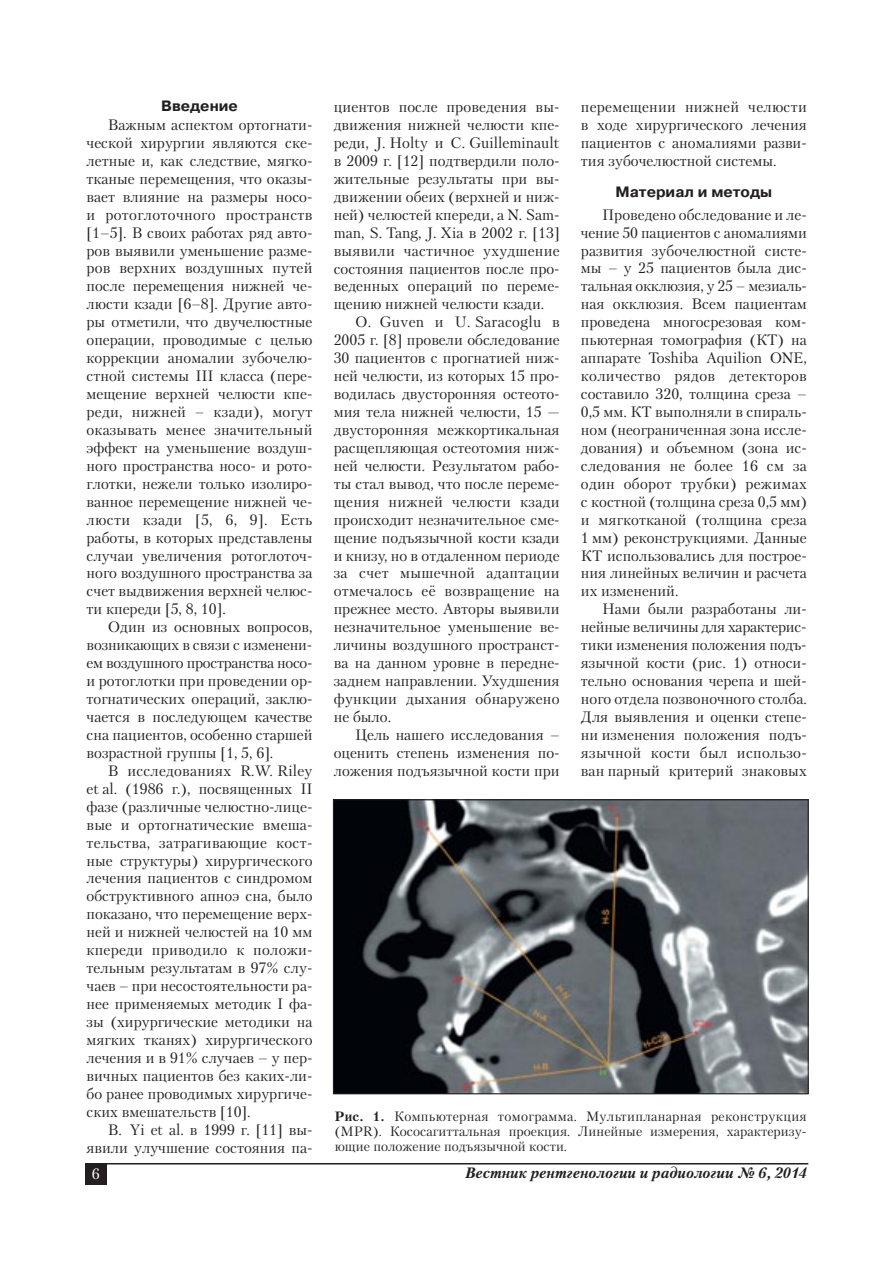
<style>
.page{position:relative;width:893px;height:1263px;background:#fff}
.page>*{position:absolute;margin:0;border:0;box-sizing:border-box;transform-origin:0 0}
.t1{font:15px/18px "Petersburg C";color:#231f20;text-align:justify}
.t2{font:italic 700 15px "Petersburg C";color:#231f20}
.t3{font:700 15px "Pragmatica C";color:#231f20}
.t4{font:15px "Petersburg C";color:#fff}
.t5{font:13.5px/15px "Petersburg C";color:#231f20;text-align:justify}
.s1{font-weight:700}
</style>
<div class="page">
<div style="left:85px;top:1164px;width:21px;height:21px;background:#231f20"></div>
<hr style="left:85px;top:1163px;width:723px;height:2px;background:#231f20">
<img style="left:335px;top:802px;width:471px;height:290px">
<div style="left:333px;top:800px;width:475px;height:294px;border:1px solid #231f20"></div>
<p class="t3" style="left:161px;top:100px;width:78px">Введение</p>
<p class="t1" style="left:87px;top:116px;width:227px;text-indent:21px">Важным аспектом ортогнати&shy;ческой хирургии являются ске&shy;летные и, как следствие, мягко&shy;тканые перемещения, что оказы&shy;вает влияние на размеры носо&shy;и ротоглоточного пространств [1–5]. В своих работах ряд авто&shy;ров выявили уменьшение разме&shy;ров верхних воздушных путей после перемещения нижней че&shy;люсти кзади [6–8]. Другие авто&shy;ры отметили, что двучелюстные операции, проводимые с целью коррекции аномалии зубочелю&shy;стной системы III класса (пере&shy;мещение верхней челюсти кпе&shy;реди, нижней – кзади), могут оказывать менее значительный эффект на уменьшение воздуш&shy;ного пространства носо- и рото&shy;глотки, нежели только изолиро&shy;ванное перемещение нижней че&shy;люсти кзади [5, 6, 9]. Есть работы, в которых представлены случаи увеличения ротоглоточ&shy;ного воздушного пространства за счет выдвижения верхней челюс&shy;ти кпереди [5, 8, 10].</p>
<p class="t1" style="left:87px;top:619px;width:227px;text-indent:21px">Один из основных вопросов, возникающих в связи с изменени&shy;ем воздушного пространства носо&shy;и ротоглотки при проведении ор&shy;тогнатических операций, заклю&shy;чается в последующем качестве сна пациентов, особенно старшей возрастной группы [1, 5, 6].</p>
<p class="t1" style="left:87px;top:762px;width:227px;text-indent:21px">В исследованиях R.W. Riley et al. (1986 г.), посвященных II фазе (различные челюстно-лице&shy;вые и ортогнатические вмеша&shy;тельства, затрагивающие кост&shy;ные структуры) хирургического лечения пациентов с синдромом обструктивного апноэ сна, было показано, что перемещение верх&shy;ней и нижней челюстей на 10 мм кпереди приводило к положи&shy;тельным результатам в 97% слу&shy;чаев – при несостоятельности ра&shy;нее применяемых методик I фа&shy;зы (хирургические методики на мягких тканях) хирургического лечения и в 91% случаев – у пер&shy;вичных пациентов без каких-ли&shy;бо ранее проводимых хирургиче&shy;ских вмешательств [10].</p>
<p class="t1" style="left:87px;top:1121px;width:227px;text-align:right">B. Yi et al. в 1999 г. [11] вы&shy;явили улучшение состояния па-</p>
<p class="t1" style="left:334px;top:98px;width:227px">циентов после проведения вы&shy;движения нижней челюсти кпе&shy;реди, J. Holty и C. Guilleminault в 2009 г. [12] подтвердили поло&shy;жительные результаты при вы&shy;движении обеих (верхней и ниж&shy;ней) челюстей кпереди, а N. Sam&shy;man, S. Tang, J. Xia в 2002 г. [13] выявили частичное ухудшение состояния пациентов после про&shy;веденных операций по переме&shy;щению нижней челюсти кзади.</p>
<p class="t1" style="left:334px;top:314px;width:227px;text-indent:21px">O. Guven и U. Saracoglu в 2005 г. [8] провели обследование 30 пациентов с прогнатией ниж&shy;ней челюсти, из которых 15 про&shy;водилась двусторонняя остеото&shy;мия тела нижней челюсти, 15 — двусторонняя межкортикальная расщепляющая остеотомия ниж&shy;ней челюсти. Результатом рабо&shy;ты стал вывод, что после переме&shy;щения нижней челюсти кзади происходит незначительное сме&shy;щение подъязычной кости кзади и книзу, но в отдаленном периоде за счет мышечной адаптации отмечалось её возвращение на прежнее место. Авторы выявили незначительное уменьшение ве&shy;личины воздушного пространст&shy;ва на данном уровне в передне&shy;заднем направлении. Ухудшения функции дыхания обнаружено не было.</p>
<p class="t1" style="left:334px;top:726px;width:227px;text-indent:21px">Цель нашего исследования – оценить степень изменения по&shy;ложения подъязычной кости при</p>
<p class="t1" style="left:581px;top:98px;width:227px">перемещении нижней челюсти в ходе хирургического лечения пациентов с аномалиями разви&shy;тия зубочелюстной системы.</p>
<p class="t3" style="left:615px;top:187px;width:158px">Материал и методы</p>
<p class="t1" style="left:581px;top:206px;width:227px;text-indent:21px">Проведено обследование и ле&shy;чение 50 пациентов с аномалиями развития зубочелюстной систе&shy;мы – у 25 пациентов была дис&shy;тальная окклюзия, у 25 – мезиаль&shy;ная окклюзия. Всем пациентам проведена многосрезовая ком&shy;пьютерная томография (КТ) на аппарате Toshiba Aquilion ONE, количество рядов детекторов составило 320, толщина среза – 0,5 мм. КТ выполняли в спираль&shy;ном (неограниченная зона иссле&shy;дования) и объемном (зона ис&shy;следования не более 16 см за один оборот трубки) режимах с костной (толщина среза 0,5 мм) и мягкотканой (толщина среза 1 мм) реконструкциями. Данные КТ использовались для построе&shy;ния линейных величин и расчета их изменений.</p>
<p class="t1" style="left:581px;top:601px;width:227px;text-indent:21px">Нами были разработаны ли&shy;нейные величины для характерис&shy;тики изменения положения подъ&shy;язычной кости (рис. 1) относи&shy;тельно основания черепа и шей&shy;ного отдела позвоночного столба.<br>Для выявления и оценки степе&shy;ни изменения положения подъ&shy;язычной кости был использо&shy;ван парный критерий знаковых</p>
<p class="t5" style="left:335px;top:1109px;width:473px"><span class="s1">Рис. 1.</span> Компьютерная томограмма. Мультипланарная реконструкция (MPR). Кососагиттальная проекция. Линейные измерения, характеризу&shy;ющие положение подъязычной кости.</p>
<p class="t4" style="left:92px;top:1166px;width:9px">6</p>
<p class="t2" style="left:465px;top:1166px;width:343px">Вестник рентгенологии и радиологии № 6, 2014</p>
</div>
